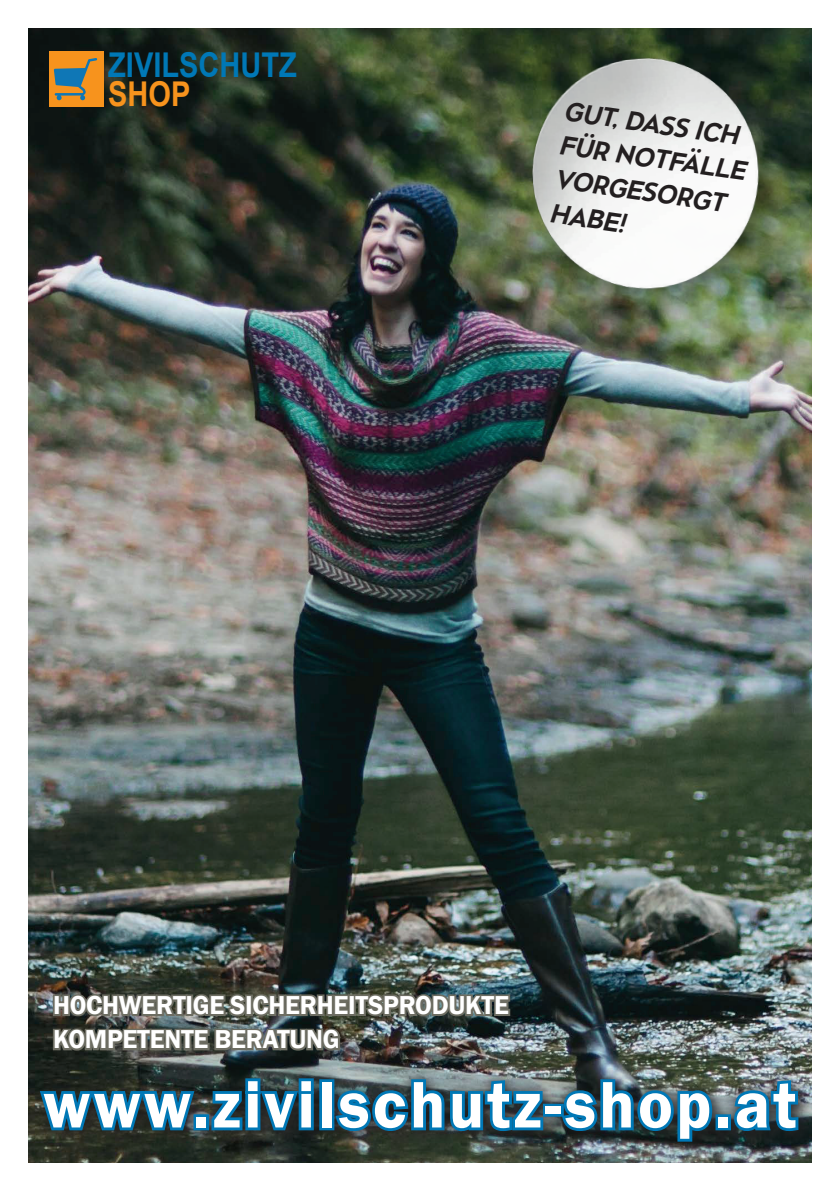
<style>
.page{position:relative;width:840px;height:1191px;background:#fff}
.page>*{position:absolute;margin:0;border:0;box-sizing:border-box;transform-origin:0 0}
.t1{font:68px "Franklin Gothic Demi";letter-spacing:.05em;color:#fff;scale:.96 1}
.t2{font:700 34.2px "Arial";color:#0078b6;scale:.85 1}
.t3{font:700 34.2px "Arial";color:#f7931d;scale:.85 1}
.t4{font:26.6px/34.2px "Franklin Gothic Demi";letter-spacing:-.01em;color:#fff}
.t5{font:italic 700 26.6px/34.2px "ATC Overlook";color:#231f20}
</style>
<div class="page">
<img style="left:28px;top:28px;width:783px;height:1134px">
<div style="left:38px;top:1076px;width:773px;height:83px;background:#231f20;opacity:.49"></div>
<div style="left:29px;top:1066px;width:780px;height:87px;background:#231f20;opacity:.9"></div>
<svg style="left:36px;top:1081px;width:162px;height:56px;background:#184b62"></svg>
<div style="left:193px;top:1114px;width:16px;height:16px;border:6px solid #0078b6"></div>
<svg style="left:208px;top:1075px;width:108px;height:60px;background:#16516c"></svg>
<div style="left:319px;top:1079px;width:15px;height:51px;border:6px solid #0078b6"></div>
<svg style="left:332px;top:1076px;width:213px;height:59px;background:#27627f"></svg>
<div style="left:542px;top:1103px;width:21px;height:13px;border:6px solid #0078b6"></div>
<img style="left:558px;top:1076px;width:157px;height:68px">
<div style="left:715px;top:1114px;width:15px;height:16px;border:6px solid #0078b6"></div>
<svg style="left:729px;top:1077px;width:71px;height:58px;background:#2b6581"></svg>
<div style="left:49px;top:51px;width:54px;height:56px;background:#f7931d"></div>
<svg style="left:54px;top:58px;width:43px;height:42px"></svg>
<img style="left:51px;top:986px;width:461px;height:69px">
<img style="left:472px;top:28px;width:339px;height:351px">
<p class="t2" style="left:108px;top:42px;width:223px">ZIVILSCHUTZ</p>
<p class="t3" style="left:108px;top:72px;width:98px">SHOP</p>
<p class="t5" style="left:567px;top:96px;width:190px;rotate:8deg">GUT, DASS ICH<br>FÜR NOTFÄLLE<br>VORGESORGT<br>HABE!</p>
<p class="t4" style="left:53px;top:988px;width:457px">HOCHWERTIGE SICHERHEITSPRODUKTE<br>KOMPETENTE BERATUNG</p>
<h1 class="t1" style="left:43px;top:1062px;width:785px">www.zivilschutz-shop.at</h1>
</div>
